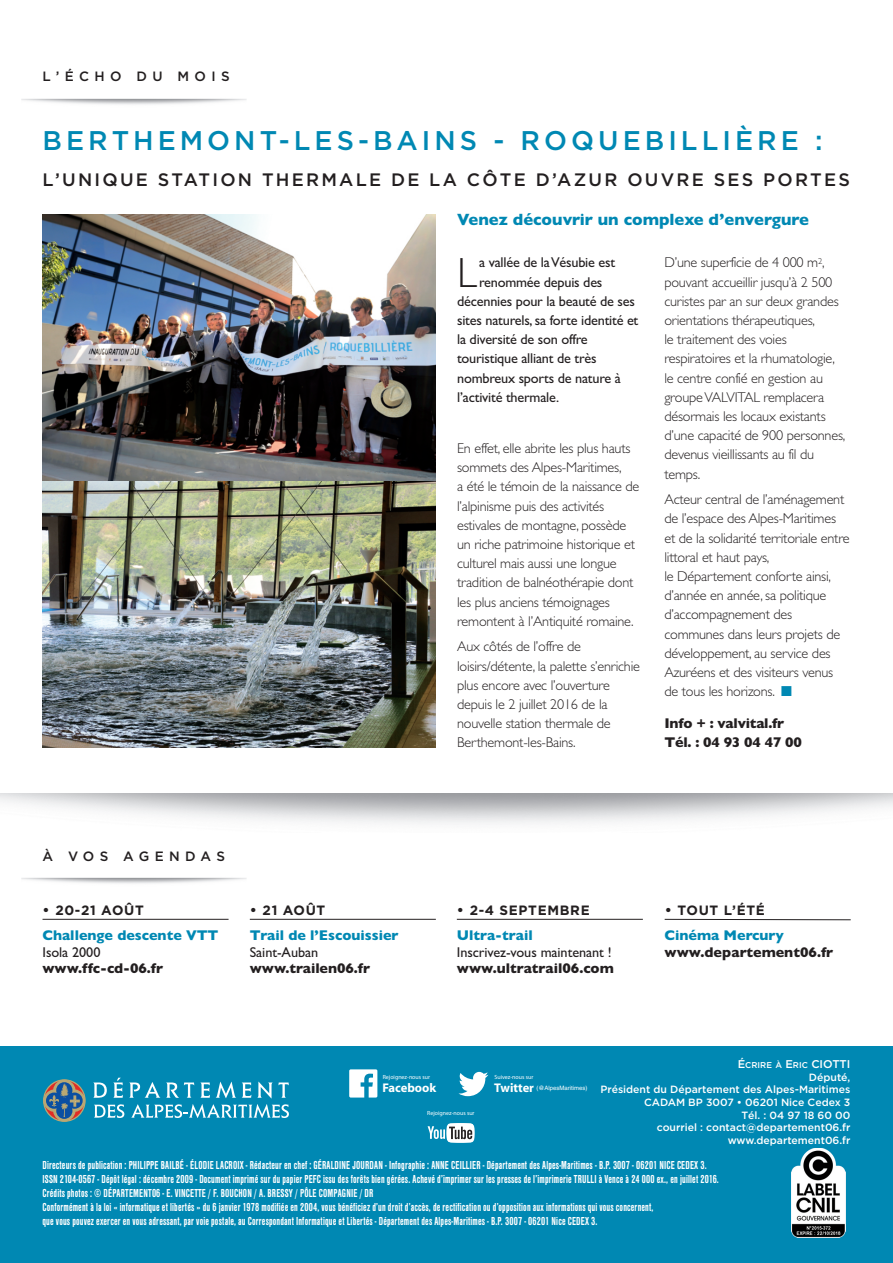
<style>
.page{position:relative;width:893px;height:1263px;background:#fff}
.page>*{position:absolute;margin:0;border:0;box-sizing:border-box;transform-origin:0 0}
.t1{font:300 42.3px "Gill Sans";color:#231f20}
.t2{font:500 27px "Gotham";letter-spacing:.15em;color:#0088b3}
.t3{font:500 18px "Gotham";letter-spacing:.125em;color:#231f20}
.t4{font:700 16.5px "Gill Sans";color:#0088b3}
.t5{font:300 14.25px/19.2px "Gill Sans";letter-spacing:-.015em;color:#231f20}
.t6{font:14.25px "Gill Sans";letter-spacing:-.015em;color:#231f20}
.t7{font:700 14.25px/18.8px "Gill Sans";letter-spacing:-.005em;color:#231f20}
.t8{font:700 14.25px "Gill Sans";color:#0088b3}
.t9{font:700 13.5px "Gotham";letter-spacing:.05em;color:#231f20}
.t10{font:500 13.5px "Gotham";letter-spacing:.4em;color:#231f20}
.t11{font:700 12.6px "Myriad";color:#fff}
.t12{font:700 condensed 12px/14.1px "Nimbus Sans T";letter-spacing:.015em;color:#fff;scale:.85 1}
.t13{font:500 10.5px/12.6px "Gotham";color:#fff;text-align:right}
.t14{font:500 8.4px "Gotham";color:#fff}
.t15{font:6px "Myriad";color:#fff}
.t16{font:6px "Helvetica";color:#fff}
.s1{color:#0088b3}
.s2{font-size:14.25px}
.s3{font-weight:400;font-size:6.75px}
.s4{font-size:11.25px}
</style>
<div class="page">
<hr style="left:457px;top:919px;width:186px;height:1px;background:#231f20">
<hr style="left:250px;top:919px;width:186px;height:1px;background:#231f20">
<hr style="left:43px;top:919px;width:186px;height:1px;background:#231f20">
<hr style="left:665px;top:919px;width:186px;height:1px;background:#231f20">
<div style="left:0;top:1046px;width:893px;height:217px;background:#0088b3"></div>
<svg style="left:43px;top:1079px;width:43px;height:43px"></svg>
<svg style="left:93px;top:1082px;width:14px;height:16px"></svg>
<svg style="left:113px;top:1078px;width:10px;height:20px"></svg>
<svg style="left:129px;top:1082px;width:31px;height:16px"></svg>
<svg style="left:166px;top:1082px;width:28px;height:16px"></svg>
<svg style="left:200px;top:1082px;width:10px;height:16px"></svg>
<svg style="left:216px;top:1082px;width:20px;height:16px"></svg>
<svg style="left:242px;top:1082px;width:9px;height:16px"></svg>
<svg style="left:257px;top:1082px;width:32px;height:16px"></svg>
<svg style="left:94px;top:1104px;width:30px;height:14px"></svg>
<svg style="left:131px;top:1104px;width:158px;height:14px"></svg>
<svg style="left:349px;top:1069px;width:28px;height:28px"></svg>
<svg style="left:458px;top:1072px;width:30px;height:24px"></svg>
<svg style="left:428px;top:1123px;width:47px;height:20px"></svg>
<img style="left:791px;top:1148px;width:54px;height:89px">
<img style="left:43px;top:215px;width:393px;height:266px">
<img style="left:43px;top:481px;width:393px;height:267px">
<p class="t10" style="left:43px;top:72px;width:189px">L’ÉCHO DU MOIS</p>
<h2 class="t2" style="left:43px;top:130px;width:781px">BERTHEMONT-LES-BAINS - ROQUEBILLIÈRE :</h2>
<p class="t3" style="left:43px;top:173px;width:809px">L’UNIQUE STATION THERMALE DE LA CÔTE D’AZUR OUVRE SES PORTES</p>
<p class="t4" style="left:457px;top:214px;width:353px">Venez découvrir un complexe d’envergure</p>
<h1 class="t1" style="left:457px;top:258px;width:21px">L</h1>
<p class="t6" style="left:479px;top:258px;width:138px">a vallée de la Vésubie est</p>
<p class="t6" style="left:479px;top:277px;width:125px">renommée depuis des</p>
<p class="t6" style="left:457px;top:296px;width:179px">décennies pour la beauté de ses</p>
<p class="t6" style="left:457px;top:315px;width:183px">sites naturels, sa forte identité et</p>
<p class="t6" style="left:457px;top:335px;width:132px">la diversité de son offre</p>
<p class="t6" style="left:457px;top:354px;width:141px">touristique alliant de très</p>
<p class="t6" style="left:457px;top:373px;width:165px">nombreux sports de nature à</p>
<p class="t6" style="left:457px;top:392px;width:104px">l’activité thermale.</p>
<p class="t5" style="left:457px;top:440px;width:184px">En effet, elle abrite les plus hauts sommets des Alpes-Maritimes,<br>a été le témoin de la naissance de l’alpinisme puis des activités estivales de montagne, possède un riche patrimoine historique et culturel mais aussi une longue tradition de balnéothérapie dont les plus anciens témoignages remontent à l’Antiquité romaine.</p>
<p class="t5" style="left:457px;top:639px;width:184px">Aux côtés de l’offre de loisirs/détente, la palette s’enrichie plus encore avec l’ouverture depuis le 2 juillet 2016 de la nouvelle station thermale de<br>Berthemont-les-Bains.</p>
<p class="t5" style="left:664px;top:255px;width:182px">D’une superficie de 4 000 m<sup>2</sup>, pouvant accueillir jusqu’à 2 500 curistes par an sur deux grandes orientations thérapeutiques,<br>le traitement des voies respiratoires et la rhumatologie, le centre confié en gestion au groupe VALVITAL remplacera désormais les locaux existants d’une capacité de 900 personnes, devenus vieillissants au fil du temps.</p>
<p class="t5" style="left:664px;top:491px;width:187px">Acteur central de l’aménagement de l’espace des Alpes-Maritimes et de la solidarité territoriale entre littoral et haut pays,<br>le Département conforte ainsi, d’année en année, sa politique d’accompagnement des communes dans leurs projets de développement, au service des<br>Azuréens et des visiteurs venus de tous les horizons. <span class="s1">■</span></p>
<p class="t7" style="left:664px;top:715px;width:139px">Info + : valvital.fr<br>Tél. : 04 93 04 47 00</p>
<p class="t10" style="left:43px;top:851px;width:184px">À VOS AGENDAS</p>
<p class="t9" style="left:43px;top:905px;width:103px"><span class="s2">•</span> 20-21 AOÛT</p>
<p class="t8" style="left:43px;top:930px;width:178px">Challenge descente VTT</p>
<p class="t6" style="left:43px;top:947px;width:59px">Isola 2000</p>
<p class="t7" style="left:43px;top:960px;width:122px">www.ffc-cd-06.fr</p>
<p class="t9" style="left:250px;top:905px;width:77px"><span class="s2">•</span> 21 AOÛT</p>
<p class="t8" style="left:250px;top:930px;width:150px">Trail de l’Escouissier</p>
<p class="t6" style="left:250px;top:947px;width:70px">Saint-Auban</p>
<p class="t7" style="left:250px;top:960px;width:122px">www.trailen06.fr</p>
<p class="t9" style="left:457px;top:905px;width:134px"><span class="s2">•</span> 2-4 SEPTEMBRE</p>
<p class="t8" style="left:457px;top:930px;width:77px">Ultra-trail</p>
<p class="t6" style="left:457px;top:947px;width:156px">Inscrivez-vous maintenant !</p>
<p class="t7" style="left:457px;top:960px;width:158px">www.ultratrail06.com</p>
<p class="t9" style="left:665px;top:905px;width:102px"><span class="s2">•</span> TOUT L’ÉTÉ</p>
<p class="t8" style="left:665px;top:930px;width:121px">Cinéma Mercury</p>
<p class="t7" style="left:665px;top:944px;width:170px">www.departement06.fr</p>
<p class="t15" style="left:383px;top:1074px;width:49px">Rejoignez-nous sur</p>
<p class="t11" style="left:382px;top:1081px;width:56px">Facebook</p>
<p class="t15" style="left:427px;top:1110px;width:49px">Rejoignez-nous sur</p>
<p class="t15" style="left:494px;top:1074px;width:40px">Suivez-nous sur</p>
<p class="t11" style="left:494px;top:1081px;width:68px">Twitter <span class="s3">(@CG06)</span></p>
<p class="t16" style="left:536px;top:1086px;width:53px">(@AlpesMaritimes)</p>
<p class="t14" style="left:738px;top:1062px;width:114px"><span class="s4">É</span>CRIRE À <span class="s4">E</span>RIC <span class="s4">CIOTTI</span></p>
<p class="t13" style="left:600px;top:1071px;width:252px">Député,<br>Président du Département des Alpes-Maritimes<br>CADAM BP 3007 • 06201 Nice Cedex 3<br>Tél. : 04 97 18 60 00<br>courriel : contact@departement06.fr www.departement06.fr</p>
<p class="t12" style="left:43px;top:1159px;width:797px">Directeurs de publication : PHILIPPE BAILBÉ - ÉLODIE LACROIX - Rédacteur en chef : GÉRALDINE JOURDAN - Infographie : ANNE CEILLIER - Département des Alpes-Maritimes - B.P. 3007 - 06201 NICE CEDEX 3.<br>ISSN 2104-0567 - Dépôt légal : décembre 2009 - Document imprimé sur du papier PEFC issu des forêts bien gérées. Achevé d’imprimer sur les presses de l’imprimerie TRULLI à Vence à 24 000 ex., en juillet 2016.<br>Crédits photos : © DÉPARTEMENT06 - E. VINCETTE / F. BOUCHON / A. BRESSY / PÔLE COMPAGNIE / DR<br>Conformément à la loi « informatique et libertés » du 6 janvier 1978 modifiée en 2004, vous bénéficiez d’un droit d’accès, de rectification ou d’opposition aux informations qui vous concer nent,<br>que vous pouvez exercer en vous adressant, par voie postale, au Correspondant Informatique et Libertés - Département des Alpes-Maritimes - B.P. 3007 - 06201 Nice CEDEX 3.</p>
</div>
